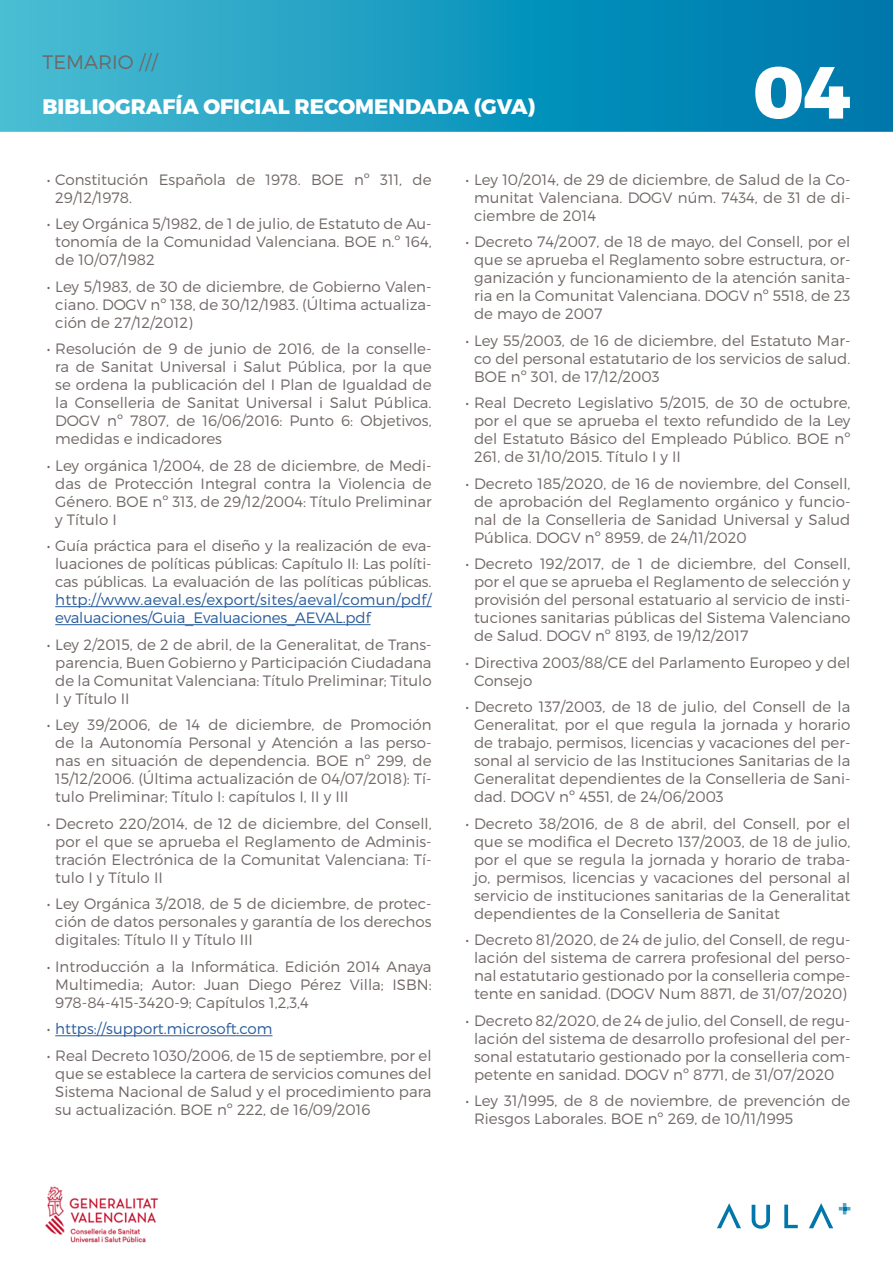
<style>
.page{position:relative;width:893px;height:1263px;background:#fff}
.page>*{position:absolute;margin:0;border:0;box-sizing:border-box;transform-origin:0 0}
.t1{font:73.5px "Trueno Ex Bd";color:#fff}
.t2{font:21px "Trueno Ex Bd";color:#fff}
.t3{font:19.5px "Trueno Lt";color:#706765}
.t4{font:15px/18px "Trueno Lt";color:#706765;text-align:justify}
.t5{font:15px/18px "Trueno Lt";color:#275b9b}
.s1{color:#706765}
</style>
<div class="page">
<svg style="left:752px;top:1205px;width:18px;height:24px"></svg>
<svg style="left:784px;top:1204px;width:14px;height:24px"></svg>
<svg style="left:717px;top:1203px;width:24px;height:25px"></svg>
<svg style="left:809px;top:1203px;width:24px;height:25px"></svg>
<svg style="left:839px;top:1203px;width:11px;height:11px"></svg>
<img style="left:45px;top:1186px;width:114px;height:57px">
<svg style="left:0;top:0;width:893px;height:132px;background:#1999bf"></svg>
<hr style="left:55px;top:606px;width:377px;height:1px;background:#275b9b">
<hr style="left:55px;top:624px;width:316px;height:1px;background:#275b9b">
<hr style="left:55px;top:1035px;width:217px;height:1px;background:#275b9b">
<h3 class="t3" style="left:43px;top:50px;width:117px">TEMARIO ///</h3>
<h2 class="t2" style="left:43px;top:94px;width:494px">BIBLIOGRAFÍA OFICIAL RECOMENDADA (GVA)</h2>
<h1 class="t1" style="left:752px;top:47px;width:99px">04</h1>
<p class="t4" style="left:55px;top:170px;width:378px;text-indent:-9px">• Constitución Española de 1978. BOE nº 311, de<br>29/12/1978.</p>
<p class="t4" style="left:55px;top:215px;width:378px;text-indent:-9px">• Ley Orgánica 5/1982, de 1 de julio, de Estatuto de Au&shy;tonomía de la Comunidad Valenciana. BOE n.º 164, de 10/07/1982</p>
<p class="t4" style="left:55px;top:277px;width:378px;text-indent:-9px">• Ley 5/1983, de 30 de diciembre, de Gobierno Valen&shy;ciano. DOGV nº 138, de 30/12/1983. (Última actualiza&shy;ción de 27/12/2012)</p>
<p class="t4" style="left:55px;top:340px;width:378px;text-indent:-9px">• Resolución de 9 de junio de 2016, de la conselle&shy;ra de Sanitat Universal i Salut Pública, por la que se ordena la publicación del I Plan de Igualdad de la Conselleria de Sanitat Universal i Salut Pública.<br>DOGV nº 7807, de 16/06/2016: Punto 6: Objetivos, medidas e indicadores</p>
<p class="t4" style="left:55px;top:456px;width:378px;text-indent:-9px">• Ley orgánica 1/2004, de 28 de diciembre, de Medi&shy;das de Protección Integral contra la Violencia de Género. BOE nº 313, de 29/12/2004: Título Preliminar y Título I</p>
<p class="t4" style="left:47px;top:537px;width:386px;text-align:center">• Guía práctica para el diseño y la realización de eva&shy;luaciones de políticas públicas: Capítulo II: Las políti&shy;cas públicas. La evaluación de las políticas públicas.</p>
<p class="t5" style="left:55px;top:591px;width:378px">http://www.aeval.es/export/sites/aeval/comun/pdf/ evaluaciones/Guia_Evaluaciones_AEVAL.pdf</p>
<p class="t4" style="left:55px;top:635px;width:378px;text-indent:-9px">• Ley 2/2015, de 2 de abril, de la Generalitat, de Trans&shy;parencia, Buen Gobierno y Participación Ciudadana de la Comunitat Valenciana: Título Preliminar; Titulo I y Título II</p>
<p class="t4" style="left:55px;top:716px;width:378px;text-indent:-9px">• Ley 39/2006, de 14 de diciembre, de Promoción de la Autonomía Personal y Atención a las perso&shy;nas en situación de dependencia. BOE nº 299, de 15/12/2006. (Última actualización de 04/07/2018): Tí&shy;tulo Preliminar; Título I: capítulos I, II y III</p>
<p class="t4" style="left:55px;top:814px;width:378px;text-indent:-9px">• Decreto 220/2014, de 12 de diciembre, del Consell, por el que se aprueba el Reglamento de Adminis&shy;tración Electrónica de la Comunitat Valenciana: Tí&shy;tulo I y Título II</p>
<p class="t4" style="left:55px;top:895px;width:378px;text-indent:-9px">• Ley Orgánica 3/2018, de 5 de diciembre, de protec&shy;ción de datos personales y garantía de los derechos digitales: Título II y Título III</p>
<p class="t4" style="left:55px;top:957px;width:378px;text-indent:-9px">• Introducción a la Informática. Edición 2014 Anaya Multimedia; Autor: Juan Diego Pérez Villa; ISBN:<br>978-84-415-3420-9; Capítulos 1,2,3,4</p>
<p class="t5" style="left:47px;top:1020px;width:227px"><span class="s1">•</span> https://support.microsoft.com</p>
<p class="t4" style="left:55px;top:1046px;width:378px;text-indent:-9px">• Real Decreto 1030/2006, de 15 de septiembre, por el que se establece la cartera de servicios comunes del Sistema Nacional de Salud y el procedimiento para su actualización. BOE nº 222, de 16/09/2016</p>
<p class="t4" style="left:474px;top:170px;width:378px;text-indent:-9px">• Ley 10/2014, de 29 de diciembre, de Salud de la Co&shy;munitat Valenciana. DOGV núm. 7434, de 31 de di&shy;ciembre de 2014</p>
<p class="t4" style="left:474px;top:233px;width:378px;text-indent:-9px">• Decreto 74/2007, de 18 de mayo, del Consell, por el que se aprueba el Reglamento sobre estructura, or&shy;ganización y funcionamiento de la atención sanita&shy;ria en la Comunitat Valenciana. DOGV nº 5518, de 23 de mayo de 2007</p>
<p class="t4" style="left:474px;top:331px;width:378px;text-indent:-9px">• Ley 55/2003, de 16 de diciembre, del Estatuto Mar&shy;co del personal estatutario de los servicios de salud.<br>BOE nº 301, de 17/12/2003</p>
<p class="t4" style="left:474px;top:394px;width:378px;text-indent:-9px">• Real Decreto Legislativo 5/2015, de 30 de octubre, por el que se aprueba el texto refundido de la Ley del Estatuto Básico del Empleado Público. BOE nº 261, de 31/10/2015. Título I y II</p>
<p class="t4" style="left:474px;top:474px;width:378px;text-indent:-9px">• Decreto 185/2020, de 16 de noviembre, del Consell, de aprobación del Reglamento orgánico y funcio&shy;nal de la Conselleria de Sanidad Universal y Salud Pública. DOGV nº 8959, de 24/11/2020</p>
<p class="t4" style="left:474px;top:555px;width:378px;text-indent:-9px">• Decreto 192/2017, de 1 de diciembre, del Consell, por el que se aprueba el Reglamento de selección y provisión del personal estatuario al servicio de insti&shy;tuciones sanitarias públicas del Sistema Valenciano de Salud. DOGV nº 8193, de 19/12/2017</p>
<p class="t4" style="left:474px;top:653px;width:378px;text-indent:-9px">• Directiva 2003/88/CE del Parlamento Europeo y del<br>Consejo</p>
<p class="t4" style="left:474px;top:698px;width:378px;text-indent:-9px">• Decreto 137/2003, de 18 de julio, del Consell de la Generalitat, por el que regula la jornada y horario de trabajo, permisos, licencias y vacaciones del per&shy;sonal al servicio de las Instituciones Sanitarias de la Generalitat dependientes de la Conselleria de Sani&shy;dad. DOGV nº 4551, de 24/06/2003</p>
<p class="t4" style="left:474px;top:814px;width:378px;text-indent:-9px">• Decreto 38/2016, de 8 de abril, del Consell, por el que se modifica el Decreto 137/2003, de 18 de julio, por el que se regula la jornada y horario de traba&shy;jo, permisos, licencias y vacaciones del personal al servicio de instituciones sanitarias de la Generalitat dependientes de la Conselleria de Sanitat</p>
<p class="t4" style="left:466px;top:931px;width:386px;text-align:center">• Decreto 81/2020, de 24 de julio, del Consell, de regu&shy;lación del sistema de carrera profesional del perso&shy;nal estatutario gestionado por la conselleria compe&shy;tente en sanidad. (DOGV Num 8871, de 31/07/2020)</p>
<p class="t4" style="left:466px;top:1011px;width:386px;text-align:center">• Decreto 82/2020, de 24 de julio, del Consell, de regu&shy;lación del sistema de desarrollo profesional del per&shy;sonal estatutario gestionado por la conselleria com&shy;petente en sanidad. DOGV nº 8771, de 31/07/2020</p>
<p class="t4" style="left:474px;top:1092px;width:378px;text-indent:-9px">• Ley 31/1995, de 8 de noviembre, de prevención de<br>Riesgos Laborales. BOE nº 269, de 10/11/1995</p>
</div>
